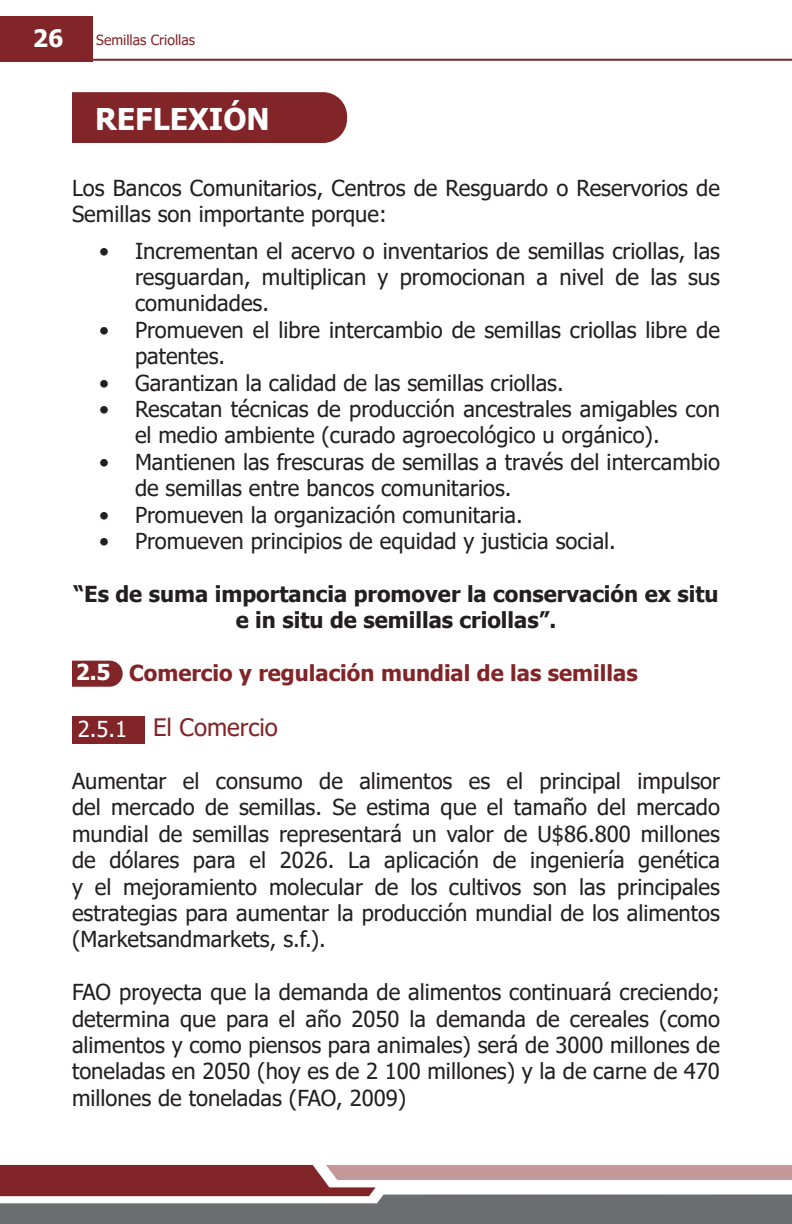
<style>
.page{position:relative;width:792px;height:1224px;background:#fff}
.page>*{position:absolute;margin:0;border:0;box-sizing:border-box;transform-origin:0 0}
.t1{font:700 30px "Tahoma";color:#fff}
.t2{font:24px "Tahoma";color:#822528}
.t3{font:700 24px "Tahoma";color:#fff}
.t4{font:22px/26.4px "Tahoma";color:#231f20}
.t5{font:700 22px/26.4px "Tahoma";color:#231f20;text-align:center}
.SUBTITULO_BOLD{font:700 22px "Tahoma";color:#822528}
.t6{font:22px "Tahoma";color:#fff}
.t7{font:700 22px "Tahoma";color:#fff}
.t8{font:14px "Tahoma";color:#822528}
</style>
<div class="page">
<svg style="left:0;top:1165px;width:792px;height:59px"></svg>
<div style="left:0;top:16px;width:93px;height:45px;background:#822528"></div>
<hr style="left:91px;top:59px;width:701px;height:2px;background:#822528">
<div style="left:72px;top:92px;width:275px;height:51px;background:#822528"></div>
<svg style="left:72px;top:661px;width:51px;height:26px"></svg>
<div style="left:72px;top:716px;width:72px;height:27px;background:#822528"></div>
<p class="t3" style="left:33px;top:21px;width:32px">26</p>
<p class="t8" style="left:96px;top:31px;width:100px">Semillas Criollas</p>
<p class="t1" style="left:95px;top:99px;width:176px">REFLEXIÓN</p>
<p class="t4" style="left:72px;top:176px;width:650px">Los Bancos Comunitarios, Centros de Resguardo o Reservorios de<br>Semillas son importante porque:</p>
<p class="t4" style="left:135px;top:239px;width:587px;text-align:justify;text-indent:-36px">• Incrementan el acervo o inventarios de semillas criollas, las resguardan, multiplican y promocionan a nivel de las sus comunidades.</p>
<p class="t4" style="left:135px;top:318px;width:586px;text-indent:-36px">• Promueven el libre intercambio de semillas criollas libre de patentes.</p>
<p class="t4" style="left:99px;top:371px;width:466px">• Garantizan la calidad de las semillas criollas.</p>
<p class="t4" style="left:135px;top:397px;width:586px;text-indent:-36px">• Rescatan técnicas de producción ancestrales amigables con el medio ambiente (curado agroecológico u orgánico).</p>
<p class="t4" style="left:135px;top:450px;width:587px;text-indent:-36px">• Mantienen las frescuras de semillas a través del intercambio de semillas entre bancos comunitarios.</p>
<p class="t4" style="left:99px;top:503px;width:425px">• Promueven la organización comunitaria.</p>
<p class="t4" style="left:99px;top:529px;width:518px">• Promueven principios de equidad y justicia social.</p>
<p class="t5" style="left:73px;top:581px;width:647px">“Es de suma importancia promover la conservación ex situ e in situ de semillas criollas”.</p>
<p class="t7" style="left:76px;top:656px;width:36px">2.5</p>
<p class="SUBTITULO_BOLD" style="left:129px;top:658px;width:510px">Comercio y regulación mundial de las semillas</p>
<p class="t6" style="left:78px;top:714px;width:51px">2.5.1</p>
<p class="t2" style="left:153px;top:711px;width:126px">El Comercio</p>
<p class="t4" style="left:72px;top:769px;width:650px;text-align:justify">Aumentar el consumo de alimentos es el principal impulsor del mercado de semillas. Se estima que el tamaño del mercado mundial de semillas representará un valor de U$86.800 millones de dólares para el 2026. La aplicación de ingeniería genética y el mejoramiento molecular de los cultivos son las principales estrategias para aumentar la producción mundial de los alimentos (Marketsandmarkets, s.f.).</p>
<p class="t4" style="left:72px;top:980px;width:650px;text-align:justify">FAO proyecta que la demanda de alimentos continuará creciendo; determina que para el año 2050 la demanda de cereales (como alimentos y como piensos para animales) será de 3000 millones de toneladas en 2050 (hoy es de 2 100 millones) y la de carne de 470 millones de toneladas (FAO, 2009)</p>
</div>
